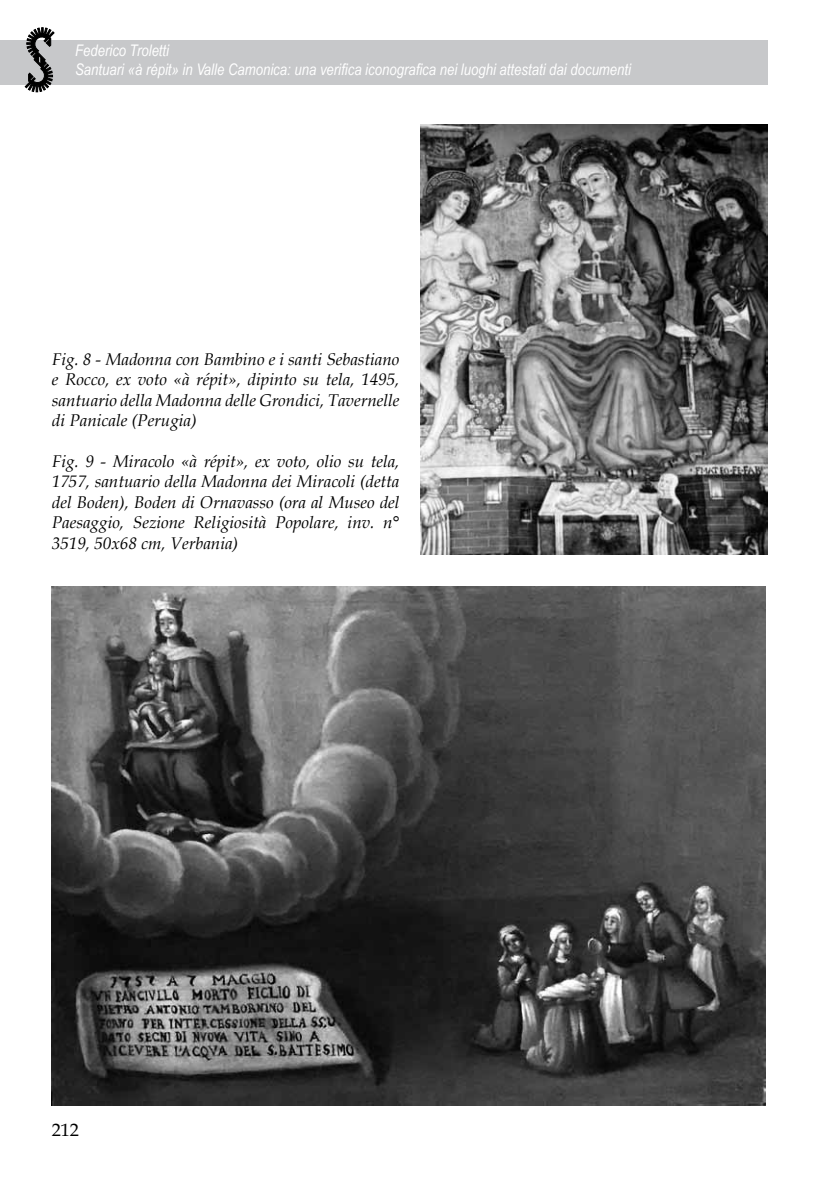
<style>
.page{position:relative;width:840px;height:1191px;background:#fff}
.page>*{position:absolute;margin:0;border:0;box-sizing:border-box;transform-origin:0 0}
.t1{font:18px "Book Antiqua";color:#000}
.t2{font:italic 17px/20.4px "Book Antiqua";color:#000;text-align:justify}
.t3{font:italic 16px/19.2px "Arial Narrow";color:#fff}
</style>
<div class="page">
<div style="left:0;top:40px;width:767px;height:45px;background:#c7c8ca"></div>
<svg style="left:25px;top:27px;width:30px;height:65px"></svg>
<img style="left:420px;top:125px;width:347px;height:430px">
<img style="left:51px;top:586px;width:714px;height:520px">
<p class="t3" style="left:75px;top:41px;width:557px">Federico Troletti<br>Santuari «à répit» in Valle Camonica: una verifica iconografica nei luoghi attestati dai documenti</p>
<p class="t2" style="left:52px;top:348px;width:349px">Fig. 8 - Madonna con Bambino e i santi Sebastiano e Rocco, ex voto «à répit», dipinto su tela, 1495, santuario della Madonna delle Grondici, Tavernelle di Panicale (Perugia)</p>
<p class="t2" style="left:52px;top:450px;width:349px">Fig. 9 - Miracolo «à répit», ex voto, olio su tela, 1757, santuario della Madonna dei Miracoli (detta del Boden), Boden di Ornavasso (ora al Museo del Paesaggio, Sezione Religiosità Popolare, inv. n° 3519, 50x68 cm, Verbania)</p>
<p class="t1" style="left:52px;top:1117px;width:28px">212</p>
</div>
